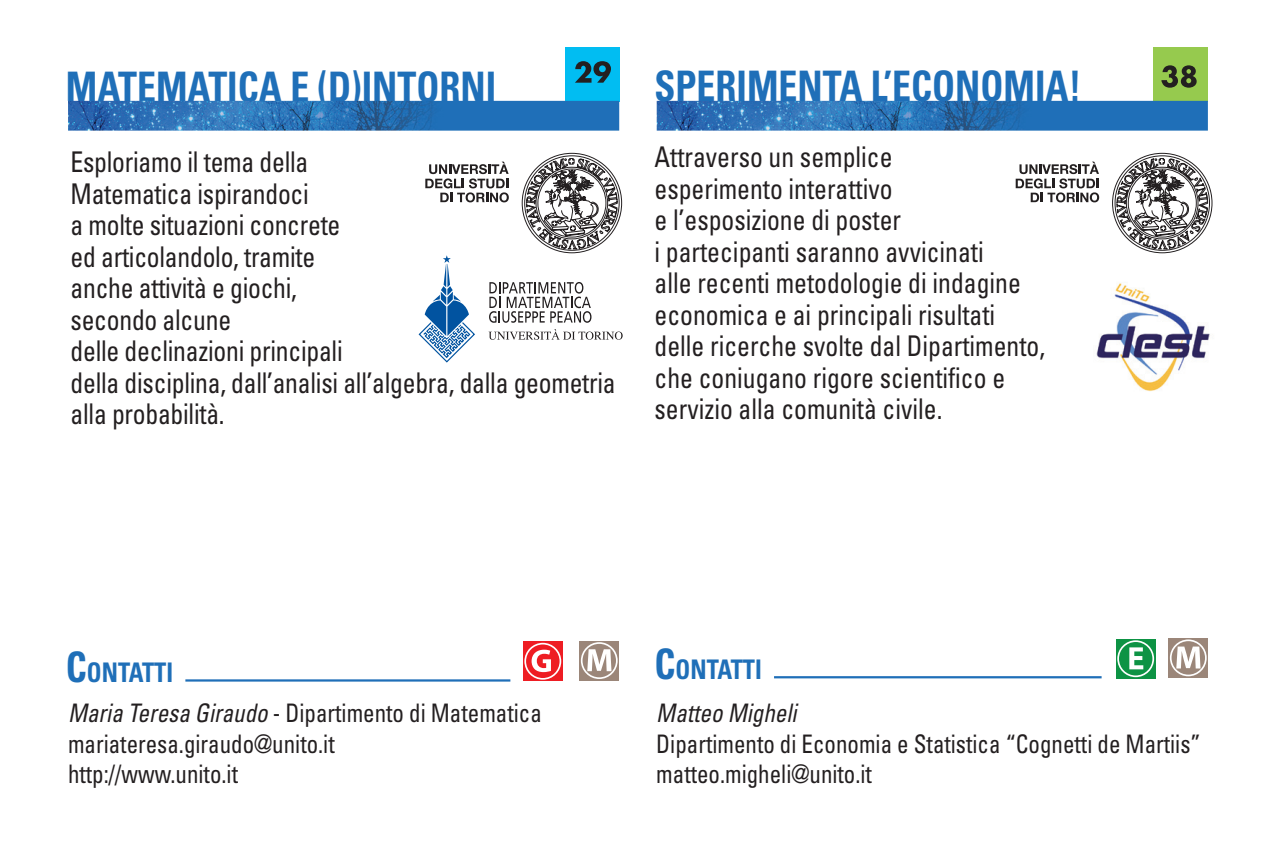
<style>
.page{position:relative;width:1276px;height:851px;background:#fff}
.page>*{position:absolute;margin:0;border:0;box-sizing:border-box;transform-origin:0 0}
.t1{font:700 condensed 42px "Univers LT Std";color:#1f6fb8;scale:.9 1}
.t2{font:condensed 28.5px/31.5px "Univers LT Std";color:#231f20;scale:.9 1}
.t3{font:700 condensed 27px "Univers LT Std";color:#1f6fb8;scale:.9 1}
.t4{font:condensed 25.5px/30.6px "Univers LT Std";color:#231f20;scale:.9 1}
.t5{font:italic condensed 25.5px "Univers LT Std";color:#231f20;scale:.9 1}
.s1{font-size:42px}
.s2{font-style:italic}
</style>
<div class="page">
<div style="left:1153px;top:47px;width:54px;height:54px;background:#96ca4e"></div>
<svg style="left:1161px;top:65px;width:35px;height:23px"></svg>
<img style="left:657px;top:101px;width:551px;height:30px">
<div style="left:565px;top:47px;width:54px;height:54px;background:#01bdf2"></div>
<svg style="left:575px;top:61px;width:36px;height:22px"></svg>
<hr style="left:185px;top:679px;width:325px;height:2px;background:#1f6fb8">
<svg style="left:579px;top:641px;width:40px;height:39px"></svg>
<div style="left:581px;top:642px;width:36px;height:37px;border:2px solid #fff;border-radius:50%"></div>
<svg style="left:523px;top:641px;width:39px;height:39px"></svg>
<div style="left:524px;top:642px;width:37px;height:37px;border:2px solid #fff;border-radius:50%"></div>
<svg style="left:531px;top:649px;width:20px;height:23px"></svg>
<svg style="left:587px;top:649px;width:24px;height:22px"></svg>
<hr style="left:774px;top:676px;width:327px;height:2px;background:#1f6fb8">
<img style="left:68px;top:101px;width:551px;height:30px">
<svg style="left:488px;top:329px;width:134px;height:11px"></svg>
<svg style="left:489px;top:282px;width:102px;height:41px"></svg>
<svg style="left:575px;top:282px;width:8px;height:11px"></svg>
<div style="left:576px;top:283px;width:6px;height:9px;background:#fff;border-radius:50%"></div>
<svg style="left:418px;top:255px;width:57px;height:108px"></svg>
<svg style="left:522px;top:153px;width:100px;height:101px"></svg>
<svg style="left:425px;top:162px;width:84px;height:40px"></svg>
<svg style="left:1112px;top:153px;width:100px;height:101px"></svg>
<svg style="left:1015px;top:162px;width:84px;height:40px"></svg>
<img style="left:1096px;top:283px;width:114px;height:109px">
<svg style="left:1168px;top:638px;width:40px;height:39px"></svg>
<div style="left:1170px;top:639px;width:36px;height:37px;border:2px solid #fff;border-radius:50%"></div>
<svg style="left:1176px;top:646px;width:24px;height:22px"></svg>
<svg style="left:1116px;top:639px;width:39px;height:39px"></svg>
<div style="left:1117px;top:640px;width:37px;height:37px;border:2px solid #fff;border-radius:50%"></div>
<svg style="left:1129px;top:647px;width:14px;height:22px"></svg>
<h1 class="t1" style="left:66px;top:61px;width:480px">MATEMATICA E (D)INTORNI</h1>
<p class="t2" style="left:71px;top:146px;width:607px">Esploriamo il tema della<br>Matematica ispirandoci<br>a molte situazioni concrete<br>ed articolandolo, tramite<br>anche attività e giochi,<br>secondo alcune<br>delle declinazioni principali<br>della disciplina, dall’analisi all’algebra, dalla geometria alla probabilità.</p>
<h1 class="t1" style="left:654px;top:60px;width:475px">SPERIMENTA L’ECONOMIA!</h1>
<p class="t2" style="left:654px;top:141px;width:435px">Attraverso un semplice<br>esperimento interattivo<br>e l’esposizione di poster<br>i partecipanti saranno avvicinati<br>alle recenti metodologie di indagine economica e ai principali risultati delle ricerche svolte dal Dipartimento, che coniugano rigore scientifico e servizio alla comunità civile.</p>
<p class="t3" style="left:66px;top:655px;width:121px"><span class="s1">C</span>ONTATTI</p>
<p class="t4" style="left:68px;top:697px;width:528px"><span class="s2">Maria Teresa Giraudo</span> - Dipartimento di Matematica mariateresa.giraudo@unito.it<br>http://www.unito.it</p>
<p class="t3" style="left:654px;top:652px;width:121px"><span class="s1">C</span>ONTATTI</p>
<p class="t5" style="left:656px;top:697px;width:157px">Matteo Migheli</p>
<p class="t4" style="left:656px;top:728px;width:606px">Dipartimento di Economia e Statistica “Cognetti de Martiis” matteo.migheli@unito.it</p>
</div>
